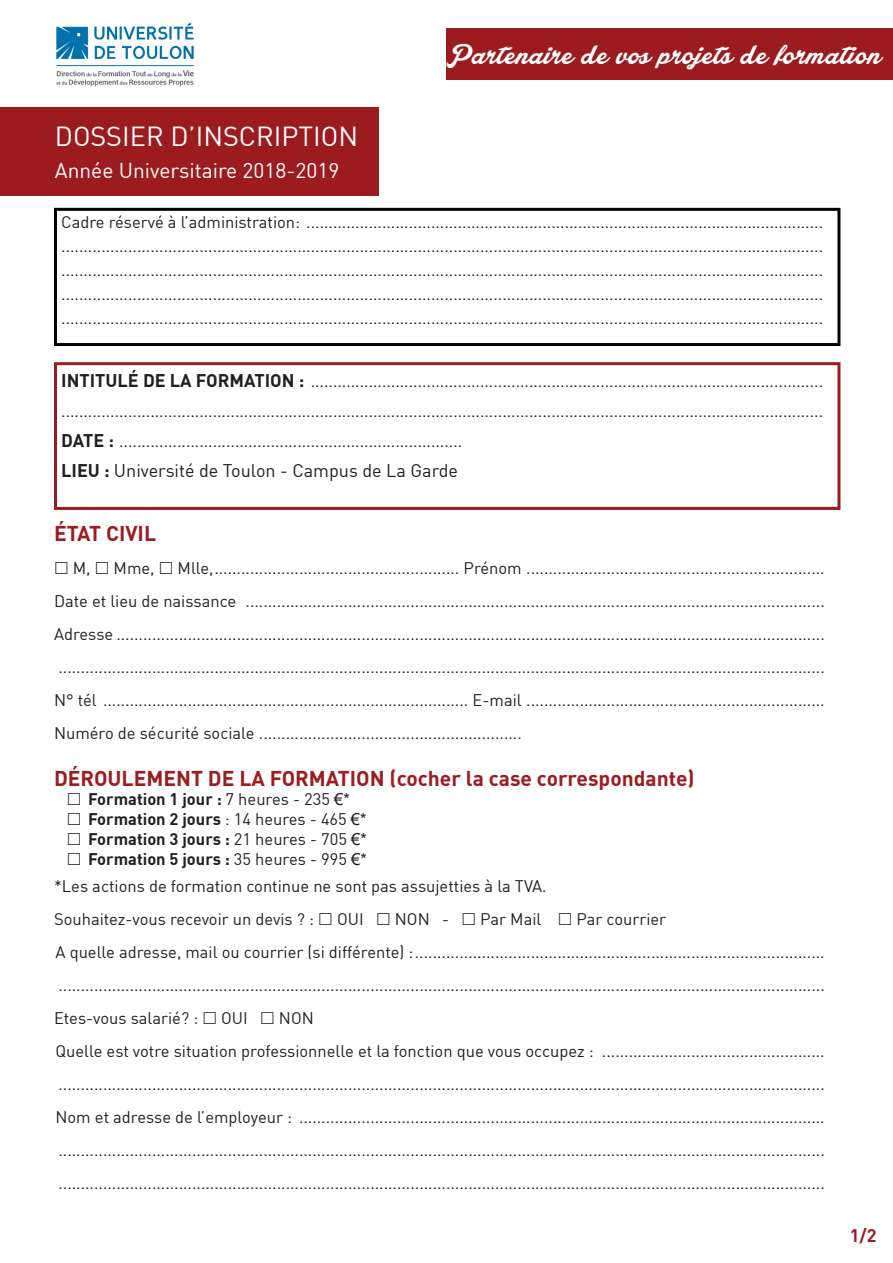
<style>
.page{position:relative;width:893px;height:1263px;background:#fff}
.page>*{position:absolute;margin:0;border:0;box-sizing:border-box;transform-origin:0 0}
.t1{font:30px "Lakesight Personal Use Only";color:#fff}
.t2{font:27px "DIN Offc";color:#fff}
.t3{font:700 21px "DIN Offc";color:#9c1d20}
.t4{font:21px "DIN Offc";color:#fff}
.t5{font:18px "DIN Offc";color:#231f20}
.t6{font:700 18px "DIN Offc";color:#9c1d20}
.t7{font:16.5px "DIN Offc";color:#231f20}
.t8{font:700 16.5px "DIN Offc";color:#231f20}
.s1{font-weight:700;font-size:18px}
.s2{font-weight:700}
.s3{font-weight:400}
.s4{font-family:"Arial";font-weight:400}
</style>
<div class="page">
<div style="left:446px;top:28px;width:447px;height:52px;background:#9c1b1f"></div>
<img style="left:56px;top:22px;width:138px;height:65px">
<div style="left:0;top:107px;width:378px;height:89px;background:#9c1b1f"></div>
<div style="left:54px;top:362px;width:786px;height:148px;border:3px solid #9c1d20"></div>
<div style="left:54px;top:208px;width:786px;height:138px;border:3px solid #000001"></div>
<p class="t2" style="left:55px;top:119px;width:305px">DOSSIER D’INSCRIPTION</p>
<p class="t4" style="left:55px;top:158px;width:286px">Année Universitaire 2018-2019</p>
<p class="t1" style="left:446px;top:36px;width:437px">Partenaire de vos projets de formation</p>
<p class="t7" style="left:61px;top:211px;width:763px">Cadre réservé à l’administration: ....................................................................................................................</p>
<p class="t7" style="left:61px;top:235px;width:763px">...........................................................................................................................................................................</p>
<p class="t7" style="left:61px;top:259px;width:763px">...........................................................................................................................................................................</p>
<p class="t7" style="left:61px;top:283px;width:763px">...........................................................................................................................................................................</p>
<p class="t7" style="left:61px;top:307px;width:763px">...........................................................................................................................................................................</p>
<p class="t7" style="left:61px;top:371px;width:763px"><span class="s1">INTITULÉ DE LA FORMATION :</span> ...................................................................................................................</p>
<p class="t7" style="left:61px;top:401px;width:763px">...........................................................................................................................................................................</p>
<p class="t7" style="left:61px;top:431px;width:402px"><span class="s1">DATE :</span> .............................................................................</p>
<p class="t5" style="left:61px;top:460px;width:398px"><span class="s2">LIEU :</span> Université de Toulon - Campus de La Garde</p>
<p class="t3" style="left:54px;top:520px;width:104px">ÉTAT CIVIL</p>
<p class="t7" style="left:73px;top:558px;width:19px">M,</p>
<p class="t7" style="left:114px;top:558px;width:43px">Mme,</p>
<p class="t7" style="left:178px;top:558px;width:649px">Mlle,....................................................... Prénom ...................................................................</p>
<p class="t7" style="left:54px;top:591px;width:772px">Date et lieu de naissance ..................................................................................................................................</p>
<p class="t7" style="left:54px;top:624px;width:772px">Adresse ...............................................................................................................................................................</p>
<p class="t7" style="left:58px;top:657px;width:768px">............................................................................................................................................................................</p>
<p class="t7" style="left:54px;top:690px;width:772px">N° tél .................................................................................. E-mail ...................................................................</p>
<p class="t7" style="left:54px;top:723px;width:469px">Numéro de sécurité sociale ...........................................................</p>
<p class="t3" style="left:54px;top:764px;width:642px">DÉROULEMENT DE LA FORMATION (cocher la case correspondante)</p>
<p class="t8" style="left:88px;top:789px;width:263px">Formation 1 jour : <span class="s3">7 heures - 235</span> <span class="s4">€*</span></p>
<p class="t8" style="left:88px;top:808px;width:280px">Formation 2 jours <span class="s3">: 14 heures - 465</span> <span class="s4">€*</span></p>
<p class="t8" style="left:88px;top:828px;width:280px">Formation 3 jours : <span class="s3">21 heures - 705</span> <span class="s4">€*</span></p>
<p class="t8" style="left:88px;top:848px;width:280px">Formation 5 jours : <span class="s3">35 heures - 995</span> <span class="s4">€*</span></p>
<p class="t7" style="left:54px;top:875px;width:494px">*Les actions de formation continue ne sont pas assujetties à la TVA.</p>
<p class="t7" style="left:54px;top:908px;width:262px">Souhaitez-vous recevoir un devis ? :</p>
<p class="t7" style="left:337px;top:908px;width:28px">OUI</p>
<p class="t7" style="left:395px;top:908px;width:56px">NON -</p>
<p class="t7" style="left:480px;top:908px;width:63px">Par Mail</p>
<p class="t7" style="left:577px;top:908px;width:91px">Par courrier</p>
<p class="t7" style="left:56px;top:941px;width:771px">A quelle adresse, mail ou courrier (si différente) :............................................................................................</p>
<p class="t7" style="left:58px;top:974px;width:768px">............................................................................................................................................................................</p>
<p class="t7" style="left:54px;top:1007px;width:146px">Etes-vous salarié? :</p>
<p class="t7" style="left:221px;top:1007px;width:28px">OUI</p>
<p class="t7" style="left:279px;top:1007px;width:36px">NON</p>
<p class="t7" style="left:56px;top:1040px;width:771px">Quelle est votre situation professionnelle et la fonction que vous occupez : ..................................................</p>
<p class="t7" style="left:58px;top:1073px;width:768px">............................................................................................................................................................................</p>
<p class="t7" style="left:56px;top:1106px;width:771px">Nom et adresse de l’employeur : ......................................................................................................................</p>
<p class="t7" style="left:58px;top:1139px;width:768px">............................................................................................................................................................................</p>
<p class="t7" style="left:58px;top:1172px;width:768px">............................................................................................................................................................................</p>
<p class="t6" style="left:850px;top:1223px;width:28px">1/2</p>
</div>
